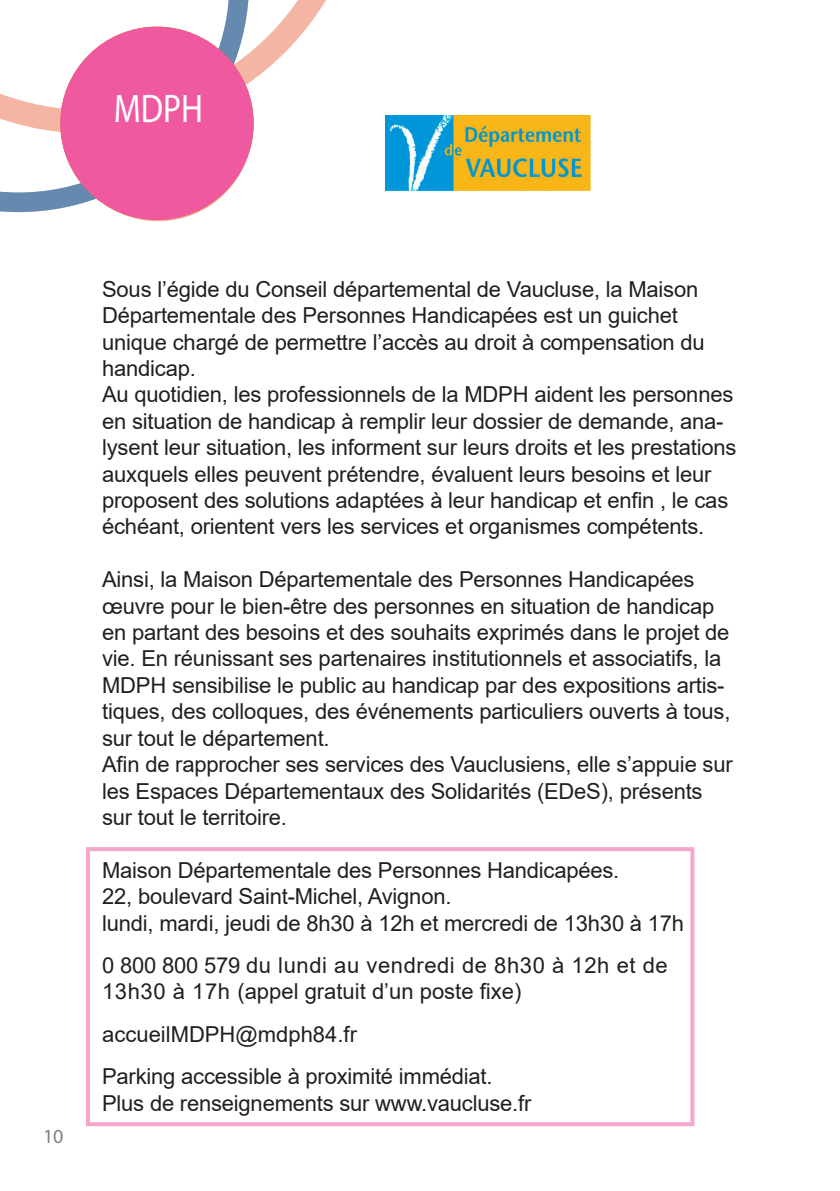
<style>
.page{position:relative;width:840px;height:1191px;background:#fff}
.page>*{position:absolute;margin:0;border:0;box-sizing:border-box;transform-origin:0 0}
.t1{font:40px "Myriad Pro";color:#fff;scale:.84 1}
.t2{font:22px/26.4px "Arial";letter-spacing:-.01em;color:#231f20}
.t3{font:22px/26.4px "Arial";letter-spacing:.025em;color:#231f20}
.t4{font:20px "Myriad Pro";color:#808285}
</style>
<div class="page">
<img style="left:386px;top:115px;width:204px;height:76px">
<svg style="left:0;top:145px;width:252px;height:77px"></svg>
<svg style="left:0;top:0;width:326px;height:145px"></svg>
<div style="left:60px;top:27px;width:193px;height:193px;background:#ef59a0;border-radius:50%"></div>
<h1 class="t1" style="left:114px;top:84px;width:108px">MDPH</h1>
<p class="t4" style="left:43px;top:1124px;width:22px">10</p>
<p class="t2" style="left:102px;top:276px;width:635px">Sous l’égide du Conseil départemental de Vaucluse, la Maison Départementale des Personnes Handicapées est un guichet unique chargé de permettre l’accès au droit à compensation du handicap.<br>Au quotidien, les professionnels de la MDPH aident les personnes en situation de handicap à remplir leur dossier de demande, ana&shy;lysent leur situation, les informent sur leurs droits et les prestations auxquels elles peuvent prétendre, évaluent leurs besoins et leur proposent des solutions adaptées à leur handicap et enfin , le cas échéant, orientent vers les services et organismes compétents.</p>
<p class="t2" style="left:102px;top:566px;width:631px">Ainsi, la Maison Départementale des Personnes Handicapées œuvre pour le bien-être des personnes en situation de handicap en partant des besoins et des souhaits exprimés dans le projet de vie. En réunissant ses partenaires institutionnels et associatifs, la MDPH sensibilise le public au handicap par des expositions artis&shy;tiques, des colloques, des événements particuliers ouverts à tous, sur tout le département.<br>Afin de rapprocher ses services des Vauclusiens, elle s’appuie sur les Espaces Départementaux des Solidarités (EDeS), présents sur tout le territoire.</p>
<p class="t2" style="left:102px;top:856px;width:583px">Maison Départementale des Personnes Handicapées.<br>22, boulevard Saint-Michel, Avignon.<br>lundi, mardi, jeudi de 8h30 à 12h et mercredi de 13h30 à 17h</p>
<p class="t3" style="left:102px;top:952px;width:567px">0 800 800 579 du lundi au vendredi de 8h30 à 12h et de<br>13h30 à 17h (appel gratuit d’un poste fixe)</p>
<p class="t2" style="left:102px;top:1012px;width:391px;line-height:42.4px">accueilMDPH@mdph84.fr<br>Parking accessible à proximité immédiat.</p>
<p class="t2" style="left:102px;top:1089px;width:430px">Plus de renseignements sur www.vaucluse.fr</p>
</div>
